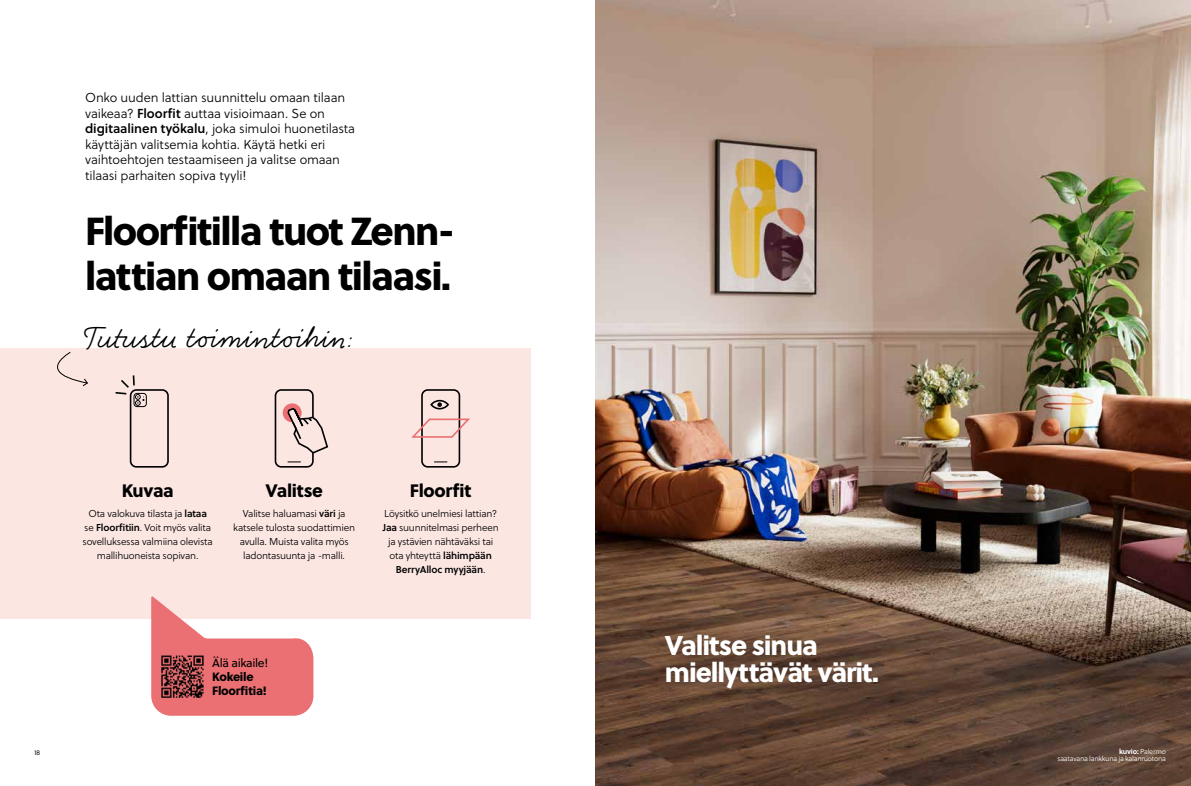
<style>
.page{position:relative;width:1191px;height:786px;background:#fff}
.page>*{position:absolute;margin:0;border:0;box-sizing:border-box;transform-origin:0 0}
.t1{font:39px/45px "Soleil Xb";letter-spacing:-.04em;color:#000}
.t2{font:35px "Handsome Pro";color:#000}
.t3{font:27px/27px "Soleil Xb";letter-spacing:-.04em;color:#fff}
.t4{font:18px "Soleil Xb";letter-spacing:-.02em;color:#000}
.t5{font:13px/15.6px "Soleil Lt";letter-spacing:-.015em;color:#000}
.t6{font:12px/14px "Soleil Xb";letter-spacing:-.02em;color:#000}
.t7{font:12px "Soleil";letter-spacing:-.03em;color:#000}
.t8{font:10px/14px "Soleil Lt";letter-spacing:-.025em;color:#000;text-align:center}
.t9{font:10px "Soleil Sb";letter-spacing:-.015em;color:#000}
.t10{font:8px "Soleil Lt";color:#000}
.t11{font:7.2px/7.2px "Soleil Lt";letter-spacing:-.035em;color:#fff;text-align:right}
.s1{font-family:"Soleil Sb"}
.s2{font-family:"Soleil Lt"}
.s3{font-family:"Soleil";font-weight:700}
</style>
<div class="page">
<div style="left:0;top:347px;width:530px;height:271px;background:#fbe6e2"></div>
<svg style="left:57px;top:352px;width:31px;height:34px"></svg>
<div style="left:130px;top:389px;width:39px;height:78px;border:2px solid #000;border-radius:6px"></div>
<div style="left:134px;top:393px;width:13px;height:14px;border:1px solid #000;border-radius:3px"></div>
<svg style="left:115px;top:375px;width:29px;height:30px"></svg>
<div style="left:275px;top:389px;width:39px;height:78px;border:2px solid #000;border-radius:6px"></div>
<svg style="left:288px;top:461px;width:12px;height:1px"></svg>
<svg style="left:283px;top:403px;width:46px;height:51px"></svg>
<div style="left:421px;top:389px;width:39px;height:78px;border:2px solid #000;border-radius:6px"></div>
<svg style="left:434px;top:461px;width:13px;height:1px"></svg>
<svg style="left:411px;top:417px;width:59px;height:22px"></svg>
<svg style="left:430px;top:399px;width:19px;height:11px"></svg>
<img style="left:595px;top:0;width:596px;height:785px">
<svg style="left:151px;top:596px;width:162px;height:119px"></svg>
<img style="left:161px;top:654px;width:43px;height:43px">
<p class="t5" style="left:85px;top:89px;width:272px">Onko uuden lattian suunnittelu omaan tilaan vaikeaa? <span class="s1">Floorfit</span> auttaa visioimaan. Se on <span class="s1">digitaalinen työkalu</span>, joka simuloi huonetilasta käyttäjän valitsemia kohtia. Käytä hetki eri vaihtoehtojen testaamiseen ja valitse omaan tilaasi parhaiten sopiva tyyli!</p>
<h1 class="t1" style="left:85px;top:206px;width:371px">Floorfitilla tuot Zenn&shy;lattian omaan tilaasi.</h1>
<h2 class="t2" style="left:85px;top:317px;width:271px">Tutustu toimintoihin:</h2>
<p class="t10" style="left:34px;top:746px;width:8px">18</p>
<h3 class="t4" style="left:122px;top:476px;width:53px">Kuvaa</h3>
<p class="t8" style="left:83px;top:506px;width:132px">Ota valokuva tilasta ja <span class="s1">lataa </span>se <span class="s1">Floorfitiin</span>. Voit myös valita sovelluksessa valmiina olevista mallihuoneista sopivan.</p>
<h3 class="t4" style="left:265px;top:476px;width:59px">Valitse</h3>
<p class="t8" style="left:233px;top:506px;width:123px">Valitse haluamasi <span class="s1">väri</span> ja katsele tulosta suodattimien avulla. Muista valita myös ladontasuunta ja -malli.</p>
<h3 class="t4" style="left:410px;top:476px;width:63px">Floorfit</h3>
<p class="t8" style="left:383px;top:506px;width:117px">Löysitkö unelmiesi lattian?<br><span class="s1">Jaa</span> suunnitelmasi perheen ja ystävien nähtäväksi tai ota yhteyttä <span class="s1">lähimpään</span></p>
<p class="t9" style="left:396px;top:561px;width:91px">BerryAlloc myyjään<span class="s2">.</span></p>
<p class="t7" style="left:212px;top:653px;width:57px">Älä aikaile!</p>
<p class="t6" style="left:212px;top:668px;width:56px">Kokeile<br>Floorfitia!</p>
<h3 class="t3" style="left:665px;top:630px;width:215px">Valitse sinua miellyttävät värit.</h3>
<p class="t11" style="left:1057px;top:747px;width:110px"><span class="s3">kuvio:</span> Palermo<br>saatavana lankkuna ja kalanruotona</p>
</div>
